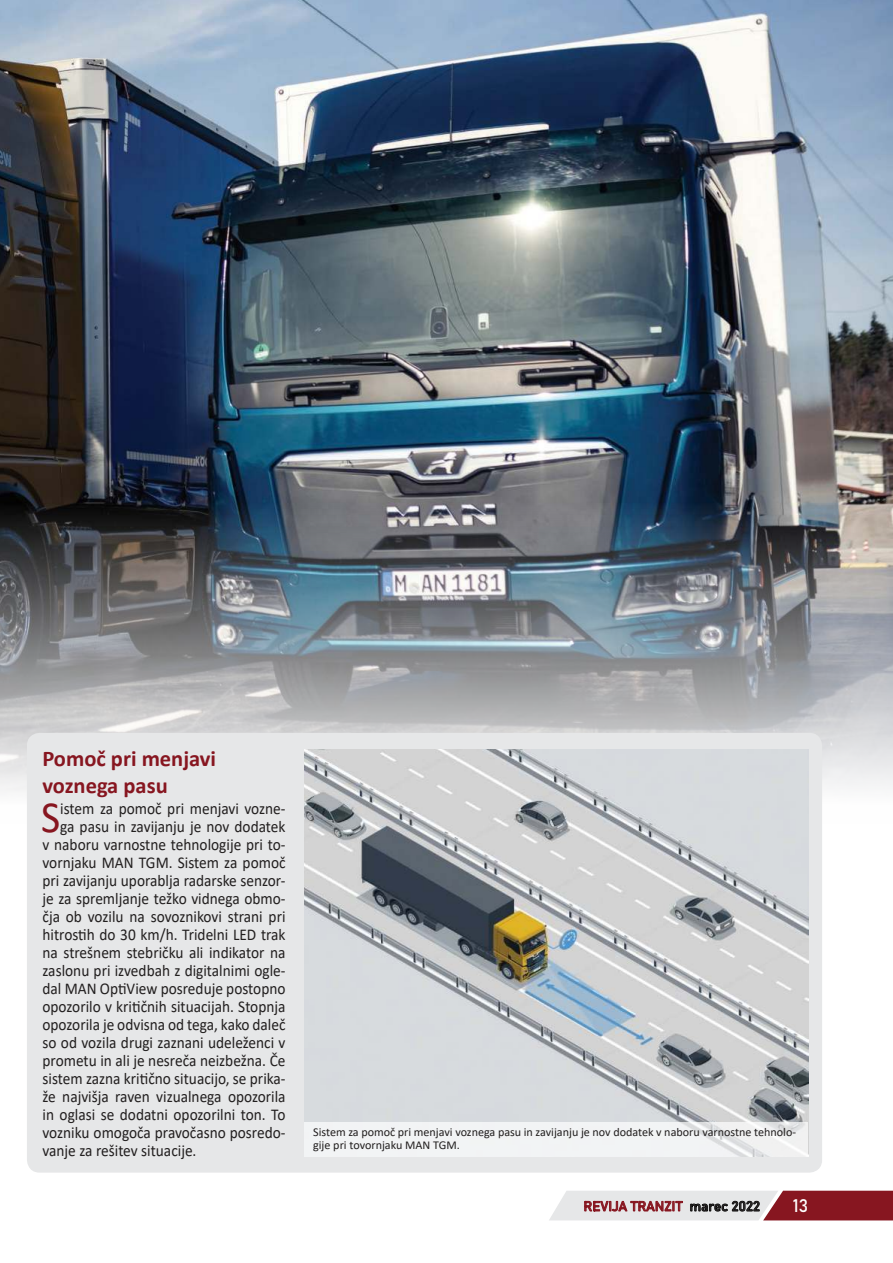
<style>
.page{position:relative;width:893px;height:1263px;background:#fff}
.page>*{position:absolute;margin:0;border:0;box-sizing:border-box;transform-origin:0 0}
.t1{font:44.85px "Calibri";color:#871620;scale:.93 1}
.t2{font:700 22.5px/27px "Calibri";color:#871620}
.t3{font:18px "Bahnschrift";color:#fff}
.t4{font:16.5px "Calibri";color:#221f1f;scale:.93 1}
.t5{font:13.5px "Bahnschrift";color:#871620}
.t6{font:12px/13.5px "Calibri";color:#221f1f}
.s1{color:#221f1f}
</style>
<div class="page">
<img style="left:0;top:0;width:893px;height:793px">
<svg style="left:549px;top:1191px;width:344px;height:29px;background:#b88b90"></svg>
<div style="left:27px;top:733px;width:795px;height:439px;background:#e6e7e8;border-radius:13px"></div>
<img style="left:304px;top:749px;width:504px;height:373px">
<div style="left:304px;top:1122px;width:504px;height:35px;background:#f2f4f5"></div>
<h2 class="t2" style="left:42px;top:745px;width:175px">Pomoč pri menjavi voznega pasu</h2>
<h1 class="t1" style="left:41px;top:795px;width:22px">S</h1>
<p class="t4" style="left:60px;top:797px;width:244px">istem za pomoč pri menjavi vozne-</p>
<p class="t4" style="left:60px;top:815px;width:244px">ga pasu in zavijanju je nov dodatek</p>
<p class="t4" style="left:43px;top:833px;width:263px">v naboru varnostne tehnologije pri to-</p>
<p class="t4" style="left:43px;top:851px;width:263px">vornjaku MAN TGM. Sistem za pomoč</p>
<p class="t4" style="left:43px;top:873px;width:263px">pri zavijanju uporablja radarske senzor-</p>
<p class="t4" style="left:43px;top:887px;width:263px">je za spremljanje težko vidnega obmo-</p>
<p class="t4" style="left:43px;top:905px;width:263px">čja ob vozilu na sovoznikovi strani pri</p>
<p class="t4" style="left:43px;top:923px;width:263px">hitrostih do 30 km/h. Tridelni LED trak</p>
<p class="t4" style="left:43px;top:941px;width:263px">na strešnem stebričku ali indikator na</p>
<p class="t4" style="left:43px;top:959px;width:263px">zaslonu pri izvedbah z digitalnimi ogle-</p>
<p class="t4" style="left:43px;top:977px;width:263px">dal MAN OptiView posreduje postopno</p>
<p class="t4" style="left:43px;top:995px;width:263px">opozorilo v kritičnih situacijah. Stopnja</p>
<p class="t4" style="left:43px;top:1013px;width:263px">opozorila je odvisna od tega, kako daleč</p>
<p class="t4" style="left:43px;top:1031px;width:263px">so od vozila drugi zaznani udeleženci v</p>
<p class="t4" style="left:43px;top:1049px;width:263px">prometu in ali je nesreča neizbežna. Če</p>
<p class="t4" style="left:43px;top:1067px;width:263px">sistem zazna kritično situacijo, se prika-</p>
<p class="t4" style="left:43px;top:1085px;width:263px">že najvišja raven vizualnega opozorila</p>
<p class="t4" style="left:43px;top:1103px;width:263px">in oglasi se dodatni opozorilni ton. To</p>
<p class="t4" style="left:43px;top:1121px;width:263px">vozniku omogoča pravočasno posredo-</p>
<p class="t4" style="left:43px;top:1143px;width:167px">vanje za rešitev situacije.</p>
<p class="t6" style="left:313px;top:1125px;width:485px">Sistem za pomoč pri menjavi voznega pasu in zavijanju je nov dodatek v naboru varnostne tehnolo&shy;gije pri tovornjaku MAN TGM.</p>
<p class="t5" style="left:583px;top:1198px;width:178px">REVIJA TRANZIT <span class="s1">marec 2022</span></p>
<p class="t3" style="left:793px;top:1195px;width:17px">13</p>
</div>
